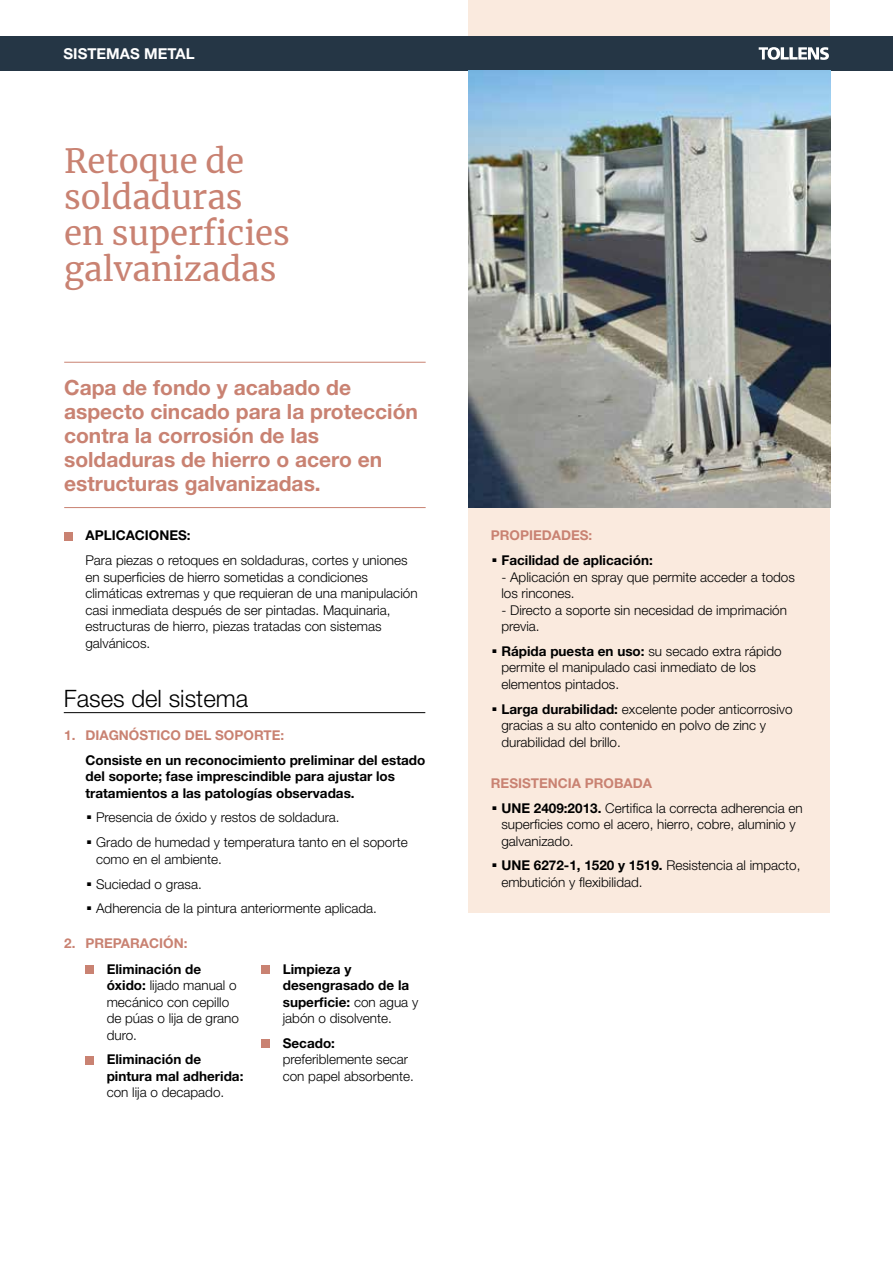
<style>
.page{position:relative;width:893px;height:1263px;background:#fff}
.page>*{position:absolute;margin:0;border:0;box-sizing:border-box;transform-origin:0 0}
.t1{font:33px/36px "Merriweather";color:#c98272}
.t2{font:300 24px "Helvetica Neue LT Std";color:#000}
.t3{font:700 21px/24px "Helvetica Neue LT Std";color:#c98272}
.t4{font:700 15px "Helvetica Neue LT Std";color:#fff}
.t5{font:300 13.5px/16.5px "Helvetica Neue LT Std";color:#000}
.t6{font:700 13.5px/16.5px "Helvetica Neue LT Std";color:#000}
.t7{font:700 13.5px "Helvetica Neue LT Std";color:#c98272}
.s1{font-weight:700}
.s2{font-weight:300}
.s3{color:#c98272}
.s4{font-weight:700;color:#c98272}
</style>
<div class="page">
<div style="left:468px;top:0;width:362px;height:912px;background:#faeade"></div>
<div style="left:0;top:36px;width:893px;height:34px;background:#253645"></div>
<svg style="left:759px;top:47px;width:70px;height:13px"></svg>
<img style="left:468px;top:70px;width:362px;height:437px">
<div style="left:64px;top:532px;width:8px;height:8px;background:#c98272"></div>
<div style="left:85px;top:965px;width:9px;height:9px;background:#c98272"></div>
<div style="left:85px;top:1056px;width:9px;height:8px;background:#c98272"></div>
<div style="left:261px;top:965px;width:9px;height:9px;background:#c98272"></div>
<div style="left:261px;top:1040px;width:9px;height:8px;background:#c98272"></div>
<hr style="left:64px;top:362px;width:362px;height:1px;background:#c98272">
<hr style="left:64px;top:507px;width:362px;height:1px;background:#c98272">
<hr style="left:64px;top:712px;width:361px;height:1px;background:#000">
<p class="t4" style="left:64px;top:44px;width:133px">SISTEMAS METAL</p>
<h1 class="t1" style="left:64px;top:143px;width:227px">Retoque de soldaduras en superficies galvanizadas</h1>
<h3 class="t3" style="left:64px;top:375px;width:355px">Capa de fondo y acabado de aspecto cincado para la protección contra la corrosión de las soldaduras de hierro o acero en estructuras galvanizadas.</h3>
<p class="t6" style="left:85px;top:527px;width:107px">APLICACIONES:</p>
<p class="t5" style="left:85px;top:552px;width:334px">Para piezas o retoques en soldaduras, cortes y uniones en superficies de hierro sometidas a condiciones climáticas extremas y que requieran de una manipulación casi inmediata después de ser pintadas. Maquinaria, estructuras de hierro, piezas tratadas con sistemas galvánicos.</p>
<h2 class="t2" style="left:64px;top:683px;width:186px">Fases del sistema</h2>
<p class="t7" style="left:64px;top:727px;width:222px">1. DIAGNÓSTICO DEL SOPORTE:</p>
<p class="t6" style="left:85px;top:751px;width:341px">Consiste en un reconocimiento preliminar del estado del soporte; fase imprescindible para ajustar los tratamientos a las patologías observadas.</p>
<p class="t5" style="left:86px;top:805px;width:324px;line-height:24.8px"><sup>.</sup> Presencia de óxido y restos de soldadura.<br><sup>.</sup> Grado de humedad y temperatura tanto en el soporte</p>
<p class="t5" style="left:86px;top:846px;width:293px;line-height:24.8px;text-indent:10px">como en el ambiente.<br><sup>.</sup> Suciedad o grasa.<br><sup>.</sup> Adherencia de la pintura anteriormente aplicada.</p>
<p class="t7" style="left:64px;top:934px;width:125px">2. PREPARACIÓN:</p>
<p class="t5" style="left:107px;top:960px;width:134px"><span class="s1">Eliminación de óxido:</span> lijado manual o mecánico con cepillo de púas o lija de grano duro.</p>
<p class="t6" style="left:107px;top:1051px;width:138px">Eliminación de pintura mal adherida:</p>
<p class="t5" style="left:107px;top:1084px;width:119px">con lija o decapado.</p>
<p class="t6" style="left:283px;top:960px;width:137px">Limpieza y desengrasado de la superficie: <span class="s2">con agua y jabón o disolvente.</span></p>
<p class="t6" style="left:283px;top:1034px;width:54px">Secado:</p>
<p class="t5" style="left:283px;top:1051px;width:133px">preferiblemente secar con papel absorbente.</p>
<p class="t6" style="left:491px;top:523px;width:163px;line-height:24.8px"><span class="s3">PROPIEDADES:<br></span><sup>.</sup> Facilidad de aplicación:</p>
<p class="t5" style="left:501px;top:568px;width:295px">- Aplicación en spray que permite acceder a todos los rincones.</p>
<p class="t5" style="left:501px;top:601px;width:287px">- Directo a soporte sin necesidad de imprimación previa.</p>
<p class="t5" style="left:501px;top:642px;width:282px;text-indent:-10px"><sup>.</sup> <span class="s1">Rápida puesta en uso:</span> su secado extra rápido permite el manipulado casi inmediato de los elementos pintados.</p>
<p class="t5" style="left:501px;top:700px;width:293px;text-indent:-10px"><sup>.</sup> <span class="s1">Larga durabilidad:</span> excelente poder anticorrosivo gracias a su alto contenido en polvo de zinc y durabilidad del brillo.</p>
<p class="t5" style="left:491px;top:770px;width:313px;line-height:24.8px"><span class="s4">RESISTENCIA PROBADA<br></span><sup>.</sup> <span class="s1">UNE 2409:2013.</span> Certifica la correcta adherencia en</p>
<p class="t5" style="left:501px;top:816px;width:296px">superficies como el acero, hierro, cobre, aluminio y galvanizado.</p>
<p class="t5" style="left:501px;top:857px;width:301px;text-indent:-10px"><sup>.</sup> <span class="s1">UNE 6272-1, 1520 y 1519.</span> Resistencia al impacto, embutición y flexibilidad.</p>
</div>
